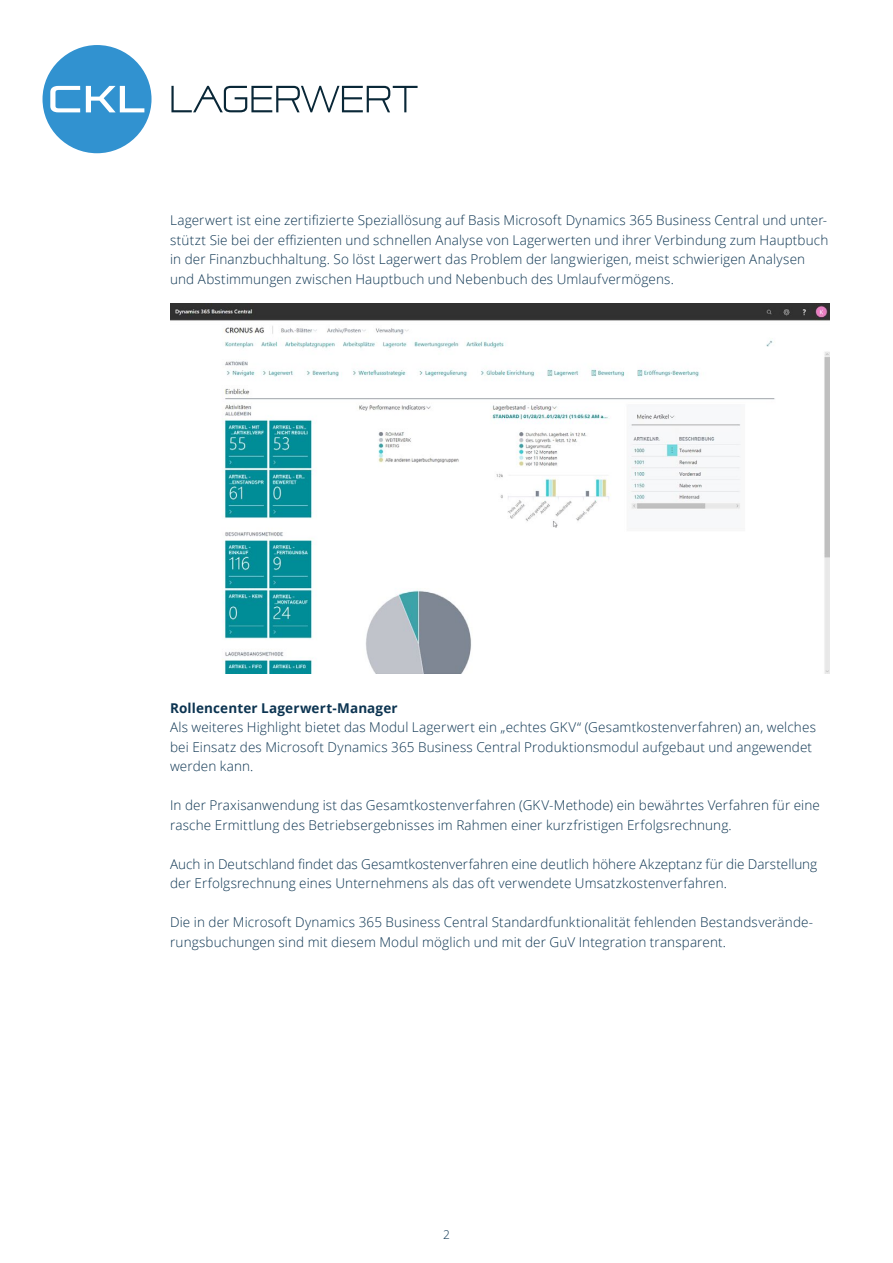
<style>
.page{position:relative;width:893px;height:1263px;background:#fff}
.page>*{position:absolute;margin:0;border:0;box-sizing:border-box;transform-origin:0 0}
.t1{font:300 13.5px/19.5px "Open Sans";letter-spacing:.01em;color:#0c3451}
.t2{font:700 13.5px "Open Sans";letter-spacing:.01em;color:#0c3451}
.t3{font:300 12px "Open Sans";color:#0c3451}
</style>
<div class="page">
<svg style="left:43px;top:45px;width:109px;height:108px"></svg>
<svg style="left:171px;top:86px;width:247px;height:26px"></svg>
<img style="left:170px;top:303px;width:659px;height:371px">
<p class="t1" style="left:170px;top:210px;width:660px">Lagerwert ist eine zertifizierte Speziallösung auf Basis Microsoft Dynamics 365 Business Central und unter&shy;stützt Sie bei der effizienten und schnellen Analyse von Lagerwerten und ihrer Verbindung zum Hauptbuch in der Finanzbuchhaltung. So löst Lagerwert das Problem der langwierigen, meist schwierigen Analysen und Abstimmungen zwischen Hauptbuch und Nebenbuch des Umlaufvermögens.</p>
<p class="t2" style="left:170px;top:698px;width:229px">Rollencenter Lagerwert-Manager</p>
<p class="t1" style="left:170px;top:717px;width:647px">Als weiteres Highlight bietet das Modul Lagerwert ein „echtes GKV“ (Gesamtkostenverfahren) an, welches bei Einsatz des Microsoft Dynamics 365 Business Central Produktionsmodul aufgebaut und angewendet werden kann.</p>
<p class="t1" style="left:170px;top:795px;width:651px">In der Praxisanwendung ist das Gesamtkostenverfahren (GKV-Methode) ein bewährtes Verfahren für eine rasche Ermittlung des Betriebsergebnisses im Rahmen einer kurzfristigen Erfolgsrechnung.</p>
<p class="t1" style="left:170px;top:854px;width:649px">Auch in Deutschland findet das Gesamtkostenverfahren eine deutlich höhere Akzeptanz für die Darstellung der Erfolgsrechnung eines Unternehmens als das oft verwendete Umsatzkostenverfahren.</p>
<p class="t1" style="left:170px;top:912px;width:645px">Die in der Microsoft Dynamics 365 Business Central Standardfunktionalität fehlenden Bestandsverände&shy;rungsbuchungen sind mit diesem Modul möglich und mit der GuV Integration transparent.</p>
<p class="t3" style="left:443px;top:1226px;width:8px">2</p>
</div>
